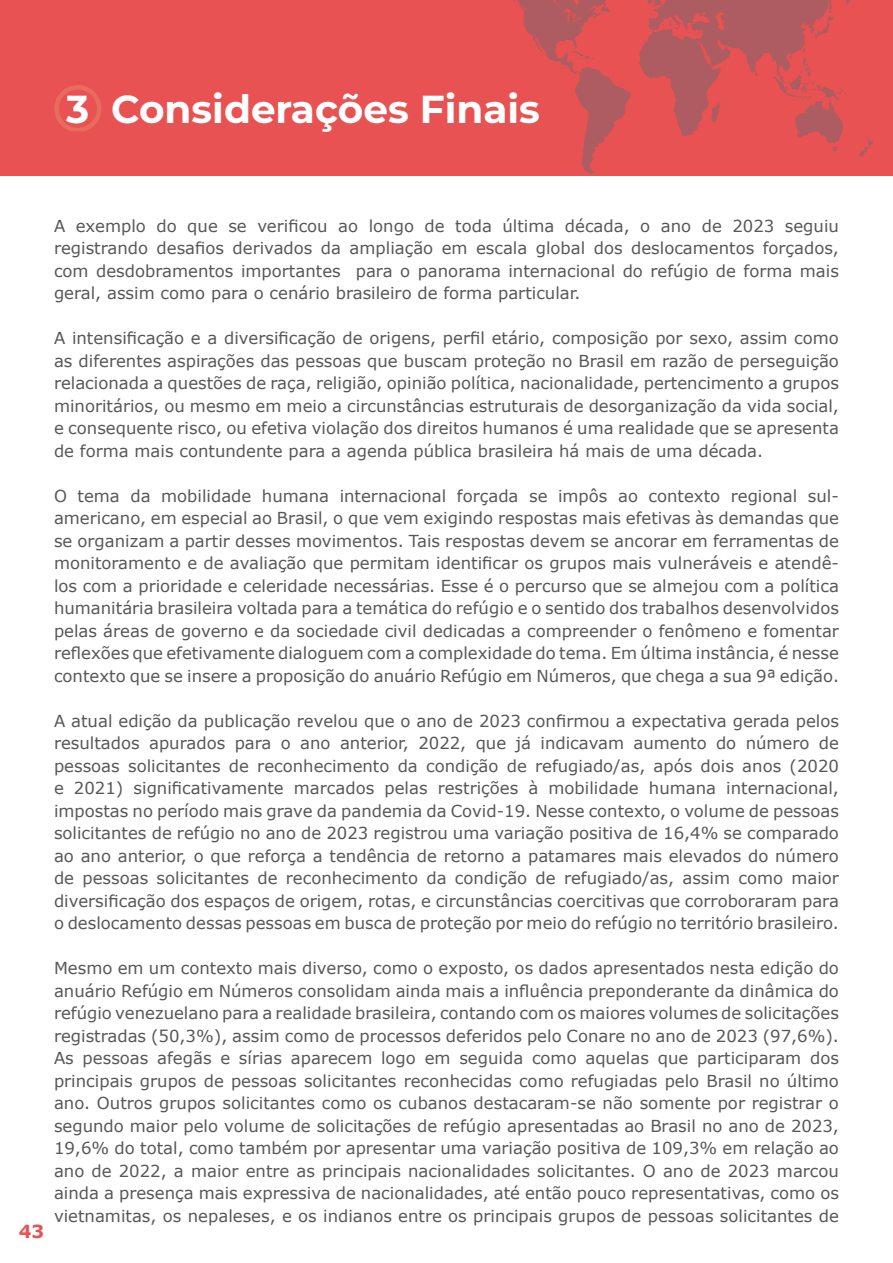
<style>
.page{position:relative;width:893px;height:1263px;background:#fff}
.page>*{position:absolute;margin:0;border:0;box-sizing:border-box;transform-origin:0 0}
.t1{font:700 39px "Montserrat";color:#fff}
.t2{font:700 18px "Verdana";color:#e95252}
.t3{font:16.5px/22.5px "Verdana";color:#575756;text-align:justify}
</style>
<div class="page">
<div style="left:0;top:0;width:893px;height:175px;background:#e85252"></div>
<svg style="left:513px;top:0;width:338px;height:174px"></svg>
<svg style="left:711px;top:85px;width:162px;height:73px"></svg>
<svg style="left:54px;top:85px;width:47px;height:46px"></svg>
<h1 class="t1" style="left:66px;top:81px;width:475px">3 Considerações Finais</h1>
<p class="t2" style="left:19px;top:1219px;width:27px">43</p>
<p class="t3" style="left:54px;top:214px;width:786px">A exemplo do que se verificou ao longo de toda última década, o ano de 2023 seguiu registrando desafios derivados da ampliação em escala global dos deslocamentos forçados, com desdobramentos importantes para o panorama internacional do refúgio de forma mais geral, assim como para o cenário brasileiro de forma particular.</p>
<p class="t3" style="left:54px;top:327px;width:786px">A intensificação e a diversificação de origens, perfil etário, composição por sexo, assim como as diferentes aspirações das pessoas que buscam proteção no Brasil em razão de perseguição relacionada a questões de raça, religião, opinião política, nacionalidade, pertencimento a grupos minoritários, ou mesmo em meio a circunstâncias estruturais de desorganização da vida social, e consequente risco, ou efetiva violação dos direitos humanos é uma realidade que se apresenta de forma mais contundente para a agenda pública brasileira há mais de uma década.</p>
<p class="t3" style="left:54px;top:484px;width:786px">O tema da mobilidade humana internacional forçada se impôs ao contexto regional sul&shy;americano, em especial ao Brasil, o que vem exigindo respostas mais efetivas às demandas que se organizam a partir desses movimentos. Tais respostas devem se ancorar em ferramentas de monitoramento e de avaliação que permitam identificar os grupos mais vulneráveis e atendê&shy;los com a prioridade e celeridade necessárias. Esse é o percurso que se almejou com a política humanitária brasileira voltada para a temática do refúgio e o sentido dos trabalhos desenvolvidos pelas áreas de governo e da sociedade civil dedicadas a compreender o fenômeno e fomentar reflexões que efetivamente dialoguem com a complexidade do tema. Em última instância, é nesse contexto que se insere a proposição do anuário Refúgio em Números, que chega a sua 9ª edição.</p>
<p class="t3" style="left:54px;top:709px;width:786px">A atual edição da publicação revelou que o ano de 2023 confirmou a expectativa gerada pelos resultados apurados para o ano anterior, 2022, que já indicavam aumento do número de pessoas solicitantes de reconhecimento da condição de refugiado/as, após dois anos (2020 e 2021) significativamente marcados pelas restrições à mobilidade humana internacional, impostas no período mais grave da pandemia da Covid-19. Nesse contexto, o volume de pessoas solicitantes de refúgio no ano de 2023 registrou uma variação positiva de 16,4% se comparado ao ano anterior, o que reforça a tendência de retorno a patamares mais elevados do número de pessoas solicitantes de reconhecimento da condição de refugiado/as, assim como maior diversificação dos espaços de origem, rotas, e circunstâncias coercitivas que corroboraram para o deslocamento dessas pessoas em busca de proteção por meio do refúgio no território brasileiro.</p>
<p class="t3" style="left:54px;top:957px;width:786px">Mesmo em um contexto mais diverso, como o exposto, os dados apresentados nesta edição do anuário Refúgio em Números consolidam ainda mais a influência preponderante da dinâmica do refúgio venezuelano para a realidade brasileira, contando com os maiores volumes de solicitações registradas (50,3%), assim como de processos deferidos pelo Conare no ano de 2023 (97,6%).<br>As pessoas afegãs e sírias aparecem logo em seguida como aquelas que participaram dos principais grupos de pessoas solicitantes reconhecidas como refugiadas pelo Brasil no último ano. Outros grupos solicitantes como os cubanos destacaram-se não somente por registrar o segundo maior pelo volume de solicitações de refúgio apresentadas ao Brasil no ano de 2023, 19,6% do total, como também por apresentar uma variação positiva de 109,3% em relação ao ano de 2022, a maior entre as principais nacionalidades solicitantes. O ano de 2023 marcou ainda a presença mais expressiva de nacionalidades, até então pouco representativas, como os vietnamitas, os nepaleses, e os indianos entre os principais grupos de pessoas solicitantes de</p>
</div>
